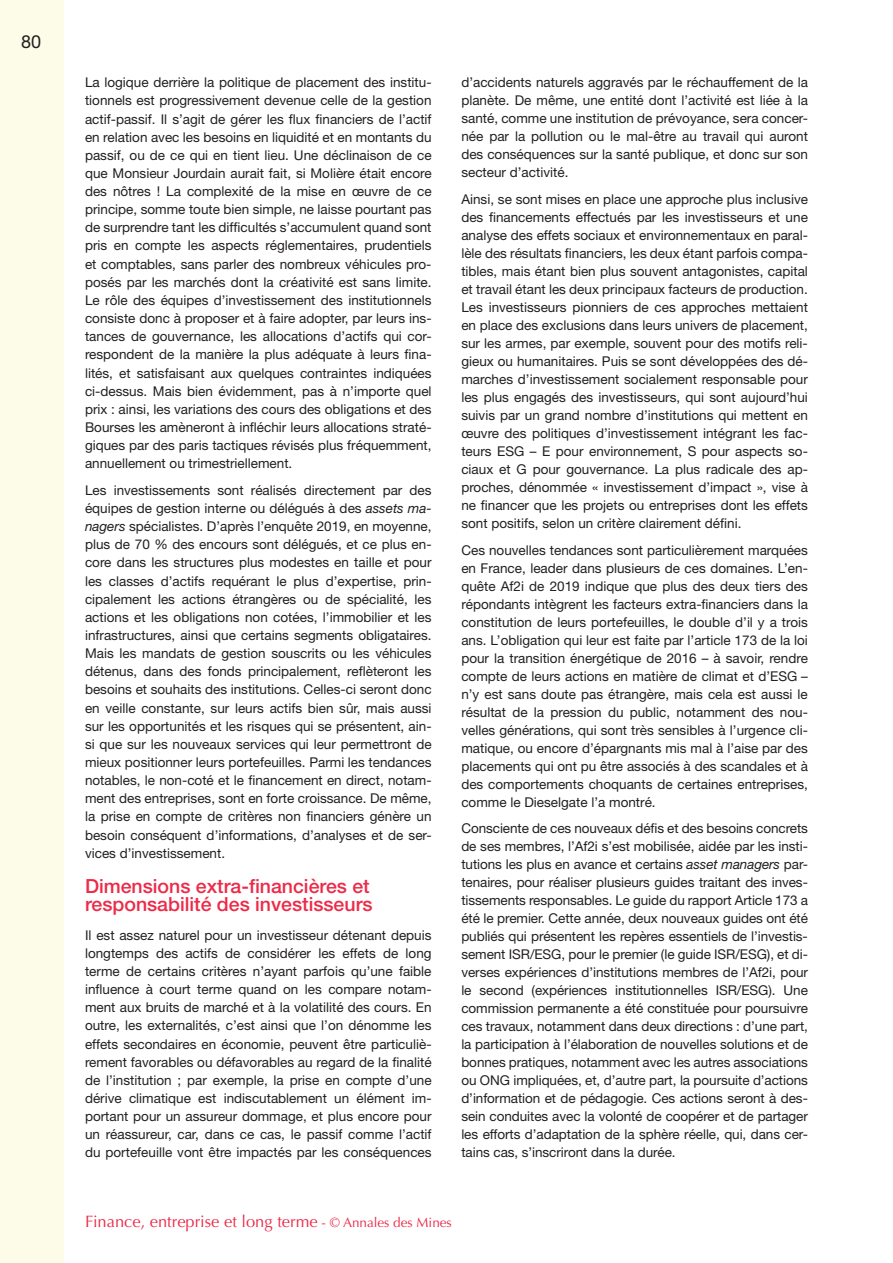
<style>
.page{position:relative;width:893px;height:1263px;background:#fff}
.page>*{position:absolute;margin:0;border:0;box-sizing:border-box;transform-origin:0 0}
.INTER_1{font:500 19.5px/18.1px "Helvetica Neue";color:#ed2a48}
.t1{font:18px "Helvetica Neue";color:#231f20}
.t2{font:16.5px "Optima";color:#ed2a48}
.texte_courant{font:13.5px/18px "Helvetica Neue";color:#231f20;text-align:justify}
.s1{font-style:italic}
.s2{font-size:13.5px}
</style>
<div class="page">
<div style="left:0;top:0;width:64px;height:1263px;background:#fdfce8"></div>
<p class="t1" style="left:21px;top:31px;width:22px">80</p>
<p class="texte_courant" style="left:85px;top:73px;width:348px">La logique derrière la politique de placement des institu&shy;tionnels est progressivement devenue celle de la gestion actif-passif. Il s’agit de gérer les flux financiers de l’actif en relation avec les besoins en liquidité et en montants du passif, ou de ce qui en tient lieu. Une déclinaison de ce que Monsieur Jourdain aurait fait, si Molière était encore des nôtres ! La complexité de la mise en œuvre de ce principe, somme toute bien simple, ne laisse pourtant pas de surprendre tant les difficultés s’accumulent quand sont pris en compte les aspects réglementaires, prudentiels et comptables, sans parler des nombreux véhicules pro&shy;posés par les marchés dont la créativité est sans limite.<br>Le rôle des équipes d’investissement des institutionnels consiste donc à proposer et à faire adopter, par leurs ins&shy;tances de gouvernance, les allocations d’actifs qui cor&shy;respondent de la manière la plus adéquate à leurs fina&shy;lités, et satisfaisant aux quelques contraintes indiquées ci-dessus. Mais bien évidemment, pas à n’importe quel prix : ainsi, les variations des cours des obligations et des Bourses les amèneront à infléchir leurs allocations straté&shy;giques par des paris tactiques révisés plus fréquemment, annuellement ou trimestriellement.</p>
<p class="texte_courant" style="left:85px;top:481px;width:348px">Les investissements sont réalisés directement par des équipes de gestion interne ou délégués à des <span class="s1">assets ma&shy;nagers</span> spécialistes. D’après l’enquête 2019, en moyenne, plus de 70 % des encours sont délégués, et ce plus en&shy;core dans les structures plus modestes en taille et pour les classes d’actifs requérant le plus d’expertise, prin&shy;cipalement les actions étrangères ou de spécialité, les actions et les obligations non cotées, l’immobilier et les infrastructures, ainsi que certains segments obligataires.<br>Mais les mandats de gestion souscrits ou les véhicules détenus, dans des fonds principalement, reflèteront les besoins et souhaits des institutions. Celles-ci seront donc en veille constante, sur leurs actifs bien sûr, mais aussi sur les opportunités et les risques qui se présentent, ain&shy;si que sur les nouveaux services qui leur permettront de mieux positionner leurs portefeuilles. Parmi les tendances notables, le non-coté et le financement en direct, notam&shy;ment des entreprises, sont en forte croissance. De même, la prise en compte de critères non financiers génère un besoin conséquent d’informations, d’analyses et de ser&shy;vices d’investissement.</p>
<p class="INTER_1" style="left:85px;top:876px;width:289px">Dimensions extra-financières et responsabilité des investisseurs</p>
<p class="texte_courant" style="left:85px;top:925px;width:348px">Il est assez naturel pour un investisseur détenant depuis longtemps des actifs de considérer les effets de long terme de certains critères n’ayant parfois qu’une faible influence à court terme quand on les compare notam&shy;ment aux bruits de marché et à la volatilité des cours. En outre, les externalités, c’est ainsi que l’on dénomme les effets secondaires en économie, peuvent être particuliè&shy;rement favorables ou défavorables au regard de la finalité de l’institution ; par exemple, la prise en compte d’une dérive climatique est indiscutablement un élément im&shy;portant pour un assureur dommage, et plus encore pour un réassureur, car, dans ce cas, le passif comme l’actif du portefeuille vont être impactés par les conséquences</p>
<p class="texte_courant" style="left:461px;top:73px;width:348px">d’accidents naturels aggravés par le réchauffement de la planète. De même, une entité dont l’activité est liée à la santé, comme une institution de prévoyance, sera concer&shy;née par la pollution ou le mal-être au travail qui auront des conséquences sur la santé publique, et donc sur son secteur d’activité.</p>
<p class="texte_courant" style="left:461px;top:190px;width:348px">Ainsi, se sont mises en place une approche plus inclusive des financements effectués par les investisseurs et une analyse des effets sociaux et environnementaux en paral&shy;lèle des résultats financiers, les deux étant parfois compa&shy;tibles, mais étant bien plus souvent antagonistes, capital et travail étant les deux principaux facteurs de production.<br>Les investisseurs pionniers de ces approches mettaient en place des exclusions dans leurs univers de placement, sur les armes, par exemple, souvent pour des motifs reli&shy;gieux ou humanitaires. Puis se sont développées des dé&shy;marches d’investissement socialement responsable pour les plus engagés des investisseurs, qui sont aujourd’hui suivis par un grand nombre d’institutions qui mettent en œuvre des politiques d’investissement intégrant les fac&shy;teurs ESG – E pour environnement, S pour aspects so&shy;ciaux et G pour gouvernance. La plus radicale des ap&shy;proches, dénommée « investissement d’impact », vise à ne financer que les projets ou entreprises dont les effets sont positifs, selon un critère clairement défini.</p>
<p class="texte_courant" style="left:461px;top:540px;width:348px">Ces nouvelles tendances sont particulièrement marquées en France, leader dans plusieurs de ces domaines. L’en&shy;quête Af2i de 2019 indique que plus des deux tiers des répondants intègrent les facteurs extra-financiers dans la constitution de leurs portefeuilles, le double d’il y a trois ans. L’obligation qui leur est faite par l’article 173 de la loi pour la transition énergétique de 2016 – à savoir, rendre compte de leurs actions en matière de climat et d’ESG – n’y est sans doute pas étrangère, mais cela est aussi le résultat de la pression du public, notamment des nou&shy;velles générations, qui sont très sensibles à l’urgence cli&shy;matique, ou encore d’épargnants mis mal à l’aise par des placements qui ont pu être associés à des scandales et à des comportements choquants de certaines entreprises, comme le Dieselgate l’a montré.</p>
<p class="texte_courant" style="left:461px;top:819px;width:348px">Consciente de ces nouveaux défis et des besoins concrets de ses membres, l’Af2i s’est mobilisée, aidée par les insti&shy;tutions les plus en avance et certains <span class="s1">asset managers</span> par&shy;tenaires, pour réaliser plusieurs guides traitant des inves&shy;tissements responsables. Le guide du rapport Article 173 a été le premier. Cette année, deux nouveaux guides ont été publiés qui présentent les repères essentiels de l’investis&shy;sement ISR/ESG, pour le premier (le guide ISR/ESG), et di&shy;verses expériences d’institutions membres de l’Af2i, pour le second (expériences institutionnelles ISR/ESG). Une commission permanente a été constituée pour poursuivre ces travaux, notamment dans deux directions : d’une part, la participation à l’élaboration de nouvelles solutions et de bonnes pratiques, notamment avec les autres associations ou ONG impliquées, et, d’autre part, la poursuite d’actions d’information et de pédagogie. Ces actions seront à des&shy;sein conduites avec la volonté de coopérer et de partager les efforts d’adaptation de la sphère réelle, qui, dans cer&shy;tains cas, s’inscriront dans la durée.</p>
<p class="t2" style="left:85px;top:1212px;width:368px">Finance, entreprise et long terme <span class="s2">- © Annales des Mines</span></p>
</div>
